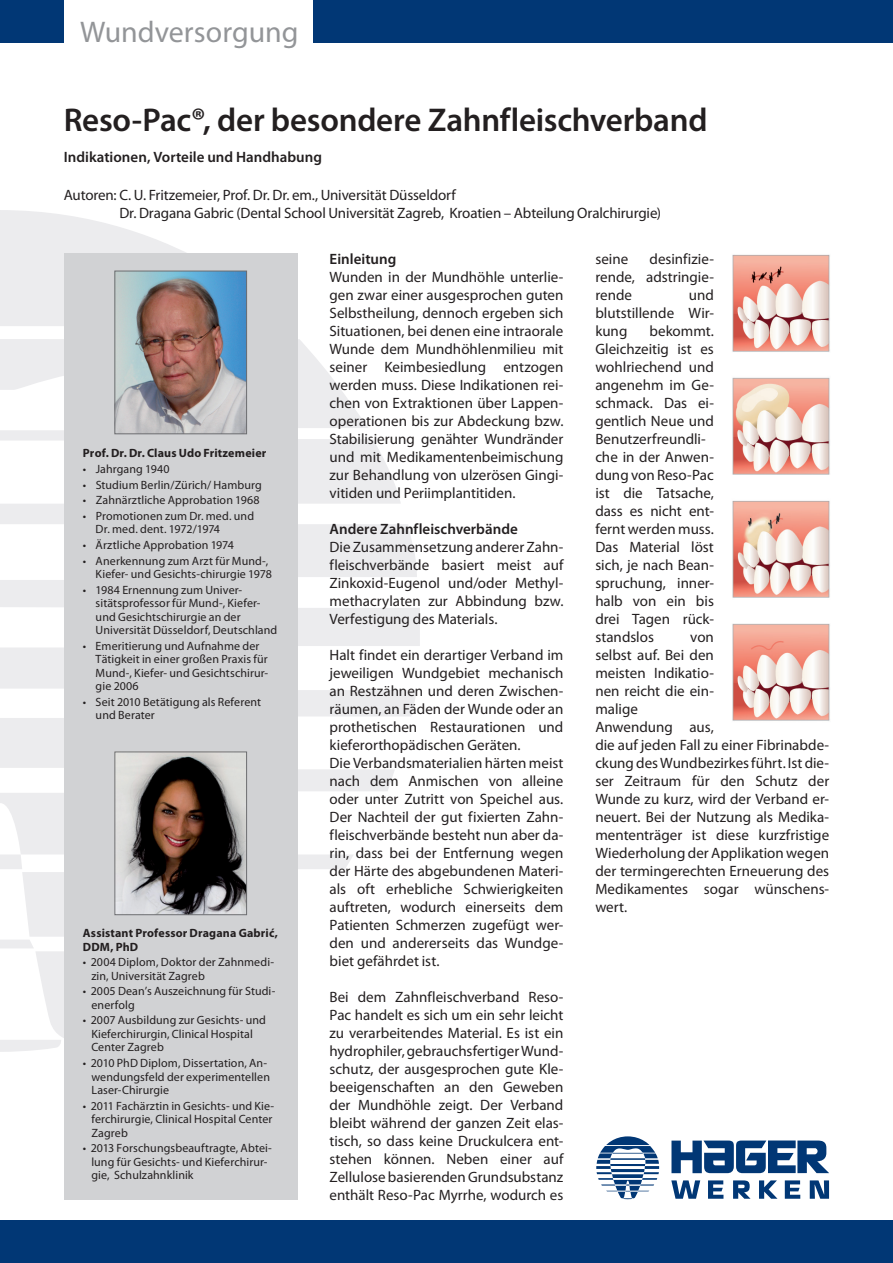
<style>
.page{position:relative;width:893px;height:1263px;background:#fff}
.page>*{position:absolute;margin:0;border:0;box-sizing:border-box;transform-origin:0 0}
.t1{font:600 33px "Myriad Pro";letter-spacing:-.01em;color:#231f20}
.t2{font:30px "Myriad Pro";color:#939598}
.t3{font:15px/18px "Myriad Pro";color:#231f20;text-align:justify}
.t4{font:600 15px "Myriad Pro";color:#231f20}
.t5{font:12px/13.5px "Myriad Pro";letter-spacing:.01em;color:#231f20}
.t6{font:700 12px/13.5px "Myriad Pro";letter-spacing:.015em;color:#231f20}
</style>
<div class="page">
<div style="left:0;top:1220px;width:893px;height:43px;background:#013775"></div>
<svg style="left:596px;top:1136px;width:63px;height:63px"></svg>
<svg style="left:671px;top:1140px;width:158px;height:33px"></svg>
<svg style="left:733px;top:1180px;width:17px;height:19px"></svg>
<svg style="left:671px;top:1180px;width:29px;height:19px"></svg>
<svg style="left:708px;top:1180px;width:15px;height:19px"></svg>
<svg style="left:759px;top:1180px;width:18px;height:19px"></svg>
<svg style="left:785px;top:1180px;width:15px;height:19px"></svg>
<svg style="left:810px;top:1180px;width:19px;height:19px"></svg>
<svg style="left:0;top:210px;width:186px;height:116px"></svg>
<svg style="left:0;top:339px;width:420px;height:713px"></svg>
<div style="left:0;top:0;width:64px;height:43px;background:#013775"></div>
<div style="left:313px;top:0;width:580px;height:43px;background:#013775"></div>
<img style="left:732px;top:254px;width:98px;height:467px">
<div style="left:64px;top:253px;width:234px;height:946px;background:#d1d2d4"></div>
<img style="left:117px;top:273px;width:128px;height:159px">
<div style="left:115px;top:271px;width:132px;height:163px;border:1px solid #6c6d70"></div>
<img style="left:117px;top:754px;width:128px;height:159px">
<div style="left:115px;top:752px;width:132px;height:163px;border:1px solid #6c6d70"></div>
<h2 class="t2" style="left:80px;top:13px;width:220px">Wundversorgung</h2>
<h1 class="t1" style="left:64px;top:99px;width:645px">Reso-Pac®, der besondere Zahnfleischverband</h1>
<p class="t4" style="left:64px;top:147px;width:260px">Indikationen, Vorteile und Handhabung</p>
<p class="t3" style="left:119px;top:186px;width:543px;text-indent:-56px">Autoren: C. U. Fritzemeier, Prof. Dr. Dr. em., Universität Düsseldorf<br>Dr. Dragana Gabric (Dental School Universität Zagreb, Kroatien – Abteilung Oralchirurgie)</p>
<p class="t4" style="left:330px;top:250px;width:68px">Einleitung</p>
<p class="t3" style="left:330px;top:268px;width:235px">Wunden in der Mundhöhle unterlie&shy;gen zwar einer ausgesprochen guten Selbstheilung, dennoch ergeben sich Situationen, bei denen eine intraorale Wunde dem Mundhöhlenmilieu mit seiner Keimbesiedlung entzogen werden muss. Diese Indikationen rei&shy;chen von Extraktionen über Lappen&shy;operationen bis zur Abdeckung bzw.<br>Stabilisierung genähter Wundränder und mit Medikamentenbeimischung zur Behandlung von ulzerösen Gingi&shy;vitiden und Periimplantitiden.</p>
<p class="t4" style="left:330px;top:520px;width:190px">Andere Zahnfleischverbände</p>
<p class="t3" style="left:330px;top:538px;width:235px">Die Zusammensetzung anderer Zahn&shy;fleischverbände basiert meist auf Zinkoxid-Eugenol und/oder Methyl&shy;methacrylaten zur Abbindung bzw.<br>Verfestigung des Materials.</p>
<p class="t3" style="left:330px;top:646px;width:235px;text-align:left">Halt findet ein derartiger Verband im jeweiligen Wundgebiet mechanisch an Restzähnen und deren Zwischen&shy;räumen, an Fäden der Wunde oder an prothetischen Restaurationen und kieferorthopädischen Geräten.<br>Die Verbandsmaterialien härten meist nach dem Anmischen von alleine oder unter Zutritt von Speichel aus.<br>Der Nachteil der gut fixierten Zahn&shy;fleischverbände besteht nun aber da&shy;rin, dass bei der Entfernung wegen der Härte des abgebundenen Materi&shy;als oft erhebliche Schwierigkeiten auftreten, wodurch einerseits dem Patienten Schmerzen zugefügt wer&shy;den und andererseits das Wundge&shy;biet gefährdet ist.</p>
<p class="t3" style="left:330px;top:988px;width:235px">Bei dem Zahnfleischverband Reso-Pac handelt es sich um ein sehr leicht zu verarbeitendes Material. Es ist ein hydrophiler, gebrauchsfertiger Wund&shy;schutz, der ausgesprochen gute Kle&shy;beeigenschaften an den Geweben der Mundhöhle zeigt. Der Verband bleibt während der ganzen Zeit elas&shy;tisch, so dass keine Druckulcera ent&shy;stehen können. Neben einer auf Zellulose basierenden Grundsubstanz enthält Reso-Pac Myrrhe, wodurch es</p>
<p class="t3" style="left:595px;top:250px;width:120px;text-indent:54px">desinfizie&shy;rende, adstringie&shy;rende</p>
<p class="t3" style="left:595px;top:250px;width:34px">seine</p>
<p class="t3" style="left:595px;top:286px;width:120px;text-indent:94px">und blutstillende Wir&shy;kung</p>
<p class="t3" style="left:595px;top:322px;width:120px;text-align:left;text-indent:54px">bekommt.<br>Gleichzeitig ist es wohlriechend und angenehm im Ge&shy;schmack. Das ei&shy;gentlich Neue und<br>Benutzerfreundli&shy;che in der Anwen&shy;dung von Reso-Pac ist die Tatsache, dass es nicht ent&shy;fernt werden muss.<br>Das Material löst sich, je nach Bean&shy;spruchung, inner&shy;halb von ein bis drei Tagen rück&shy;standslos</p>
<p class="t6" style="left:83px;top:446px;width:185px">Prof. Dr. Dr. Claus Udo Fritzemeier</p>
<p class="t5" style="left:83px;top:462px;width:88px">• Jahrgang 1940</p>
<p class="t5" style="left:83px;top:478px;width:180px">• Studium Berlin/Zürich/ Hamburg</p>
<p class="t5" style="left:83px;top:493px;width:178px">• Zahnärztliche Approbation 1968</p>
<p class="t5" style="left:96px;top:509px;width:160px;text-indent:-13px">• Promotionen zum Dr. med. und<br>Dr. med. dent. 1972/1974</p>
<p class="t5" style="left:83px;top:538px;width:152px">• Ärztliche Approbation 1974</p>
<p class="t5" style="left:96px;top:554px;width:178px;text-indent:-13px">• Anerkennung zum Arzt für Mund-,<br>Kiefer- und Gesichts-chirurgie 1978</p>
<p class="t5" style="left:96px;top:583px;width:183px;text-indent:-13px">• 1984 Ernennung zum Univer&shy;sitätsprofessor für Mund-, Kiefer&shy;und Gesichtschirurgie an der Universität Düsseldorf, Deutschland</p>
<p class="t5" style="left:96px;top:639px;width:174px;text-indent:-13px">• Emeritierung und Aufnahme der<br>Tätigkeit in einer großen Praxis für<br>Mund-, Kiefer- und Gesichtschirur&shy;gie 2006</p>
<p class="t5" style="left:96px;top:695px;width:167px;text-indent:-13px">• Seit 2010 Betätigung als Referent und Berater</p>
<p class="t3" style="left:595px;top:628px;width:235px;text-align:left;text-indent:95px">von<br>selbst auf. Bei den<br>meisten Indikatio-<br>nen reicht die ein-<br>malige<br>Anwendung aus,<br>die auf jeden Fall zu einer Fibrinabde&shy;ckung des Wundbezirkes führt. Ist die&shy;ser Zeitraum für den Schutz der<br>Wunde zu kurz, wird der Verband er&shy;neuert. Bei der Nutzung als Medika&shy;mententräger ist diese kurzfristige<br>Wiederholung der Applikation wegen der termingerechten Erneuerung des<br>Medikamentes sogar wünschens&shy;wert.</p>
<p class="t6" style="left:83px;top:926px;width:197px">Assistant Professor Dragana Gabrić,<br>DDM, PhD</p>
<p class="t5" style="left:91px;top:955px;width:184px;text-indent:-9px">• 2004 Diplom, Doktor der Zahnmedi&shy;zin, Universität Zagreb</p>
<p class="t5" style="left:91px;top:984px;width:185px;text-indent:-9px">• 2005 Dean’s Auszeichnung für Studi&shy;enerfolg</p>
<p class="t5" style="left:91px;top:1013px;width:176px;text-indent:-8px">• 2007 Ausbildung zur Gesichts- und<br>Kieferchirurgin, Clinical Hospital<br>Center Zagreb</p>
<p class="t5" style="left:91px;top:1056px;width:180px;text-indent:-9px">• 2010 PhD Diplom, Dissertation, An&shy;wendungsfeld der experimentellen<br>Laser-Chirurgie</p>
<p class="t5" style="left:91px;top:1099px;width:184px;text-indent:-8px">• 2011 Fachärztin in Gesichts- und Kie&shy;ferchirurgie, Clinical Hospital Center<br>Zagreb</p>
<p class="t5" style="left:91px;top:1141px;width:182px;text-indent:-8px">• 2013 Forschungsbeauftragte, Abtei&shy;lung für Gesichts- und Kieferchirur&shy;gie, Schulzahnklinik</p>
</div>
